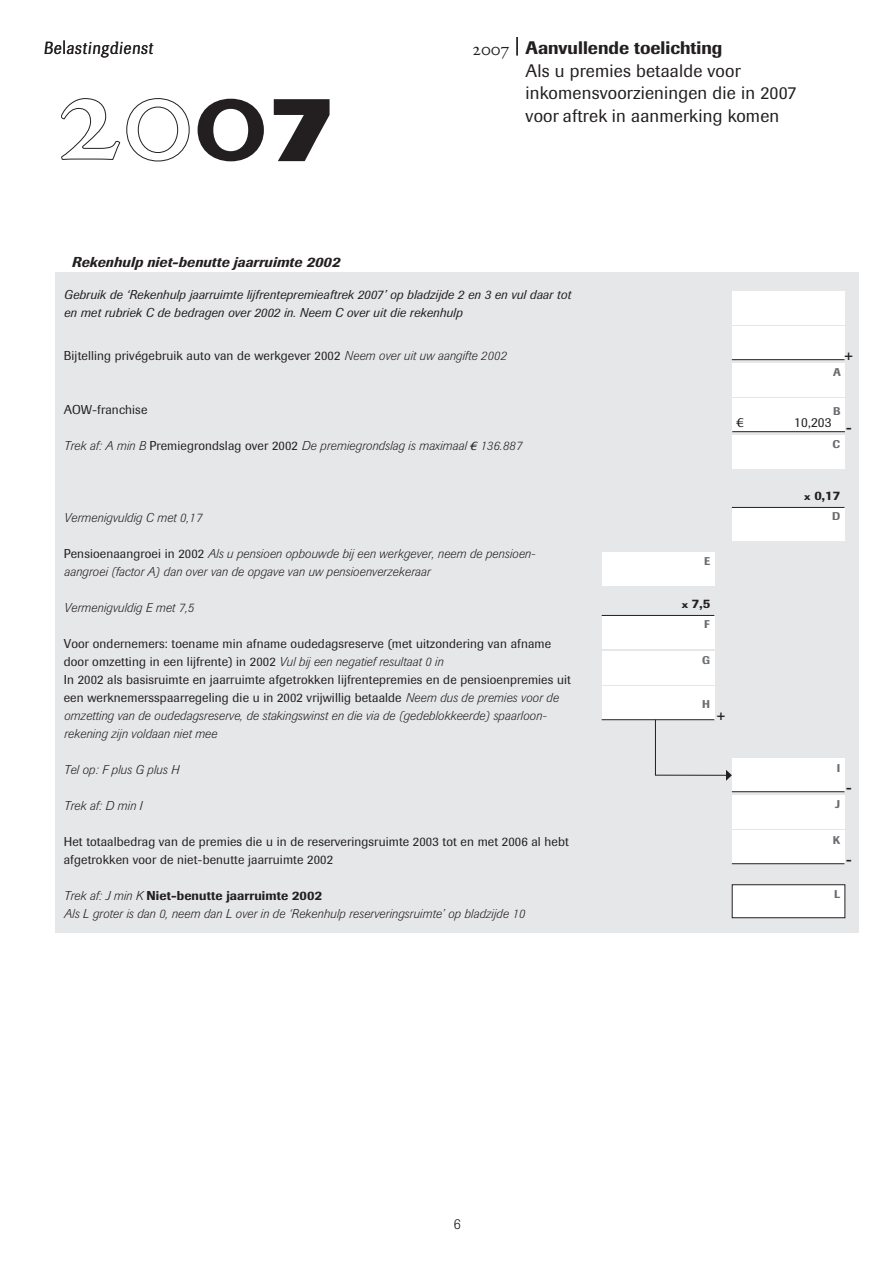
<style>
.page{position:relative;width:893px;height:1263px;background:#fff}
.page>*{position:absolute;margin:0;border:0;box-sizing:border-box;transform-origin:0 0}
.t1{font:700 137.4px "Adobe Garamond Exp";color:#231f20}
.t2{font:18px/22.5px "Imago BQ";letter-spacing:.01em;color:#231f20}
.t3{font:17.4px "Belastingdienst";color:#231f20}
.t4{font:italic 500 14.25px "Imago BQ";letter-spacing:.01em;color:#231f20}
.t5{font:13.5px "Imago BQ";color:#231f20}
.t6{font:13.5px "Euro Imago";color:#231f20}
.t7{font:italic 300 12.75px/18px "Imago";letter-spacing:.01em;color:#231f20}
.t8{font:12.75px/18px "Imago";letter-spacing:.01em;color:#231f20}
.t9{font:italic 12.75px/18px "Imago";letter-spacing:.01em;color:#231f20}
.t10{font:500 12.75px "Imago BQ";color:#231f20}
.t11{font:500 12.75px "Imago";color:#231f20}
.t12{font:500 11.1px "Imago BQ";color:#6c6d70}
.s1{font-family:"Imago BQ";font-weight:800;font-size:95.55px}
.s2{font-family:"Adobe Garamond Exp";font-size:19.05px}
.s3{font-weight:500}
.s4{font-weight:300;font-style:italic}
.s5{font-weight:400;font-style:normal}
.s6{font-family:"Euro Imago";font-weight:400}
.s7{font-family:"Imago";font-size:9.6px}
.s8{font-weight:500;font-style:normal}
</style>
<div class="page">
<svg style="left:61px;top:98px;width:128px;height:63px"></svg>
<svg style="left:517px;top:37px;width:1px;height:18px"></svg>
<div style="left:55px;top:272px;width:804px;height:661px;background:#e6e7e9"></div>
<div style="left:732px;top:291px;width:113px;height:33px;background:#fff"></div>
<div style="left:732px;top:327px;width:112px;height:33px;background:#fff"></div>
<hr style="left:732px;top:359px;width:112px;height:1px;background:#231f20">
<div style="left:732px;top:363px;width:113px;height:33px;background:#fff"></div>
<div style="left:732px;top:399px;width:113px;height:33px;background:#fff"></div>
<hr style="left:732px;top:431px;width:113px;height:1px;background:#231f20">
<div style="left:732px;top:435px;width:112px;height:33px;background:#fff"></div>
<div style="left:732px;top:507px;width:112px;height:33px;background:#fff"></div>
<hr style="left:732px;top:507px;width:112px;height:1px;background:#231f20">
<div style="left:602px;top:552px;width:112px;height:33px;background:#fff"></div>
<div style="left:602px;top:615px;width:112px;height:33px;background:#fff"></div>
<hr style="left:602px;top:615px;width:112px;height:1px;background:#231f20">
<div style="left:602px;top:651px;width:112px;height:33px;background:#fff"></div>
<div style="left:602px;top:687px;width:112px;height:33px;background:#fff"></div>
<hr style="left:602px;top:719px;width:112px;height:1px;background:#231f20">
<div style="left:732px;top:759px;width:112px;height:33px;background:#fff"></div>
<hr style="left:732px;top:791px;width:112px;height:1px;background:#231f20">
<div style="left:732px;top:795px;width:112px;height:33px;background:#fff"></div>
<div style="left:732px;top:831px;width:112px;height:33px;background:#fff"></div>
<hr style="left:732px;top:863px;width:112px;height:1px;background:#231f20">
<div style="left:732px;top:885px;width:113px;height:33px;background:#fff"></div>
<div style="left:732px;top:884px;width:113px;height:34px;border:1px solid #231f20"></div>
<svg style="left:655px;top:719px;width:77px;height:62px"></svg>
<h3 class="t3" style="left:45px;top:37px;width:110px">12345</h3>
<h1 class="t1" style="left:192px;top:61px;width:143px">0<span class="s1">7</span></h1>
<p class="t4" style="left:72px;top:253px;width:270px">Rekenhulp niet-benutte jaarruimte 2002</p>
<h2 class="t2" style="left:526px;top:37px;width:272px;text-indent:-53px"><span class="s2">2007</span> <span class="s3">Aanvullende toelichting<br></span>Als u premies betaalde voor inkomensvoorzieningen die in 2007 voor aftrek in aanmerking komen</h2>
<p class="t9" style="left:64px;top:286px;width:509px">Gebruik de ‘Rekenhulp jaarruimte lijfrentepremieaftrek 2007’ op bladzijde 2 en 3 en vul daar tot en met rubriek C de bedragen over 2002 in. Neem C over uit die rekenhulp</p>
<p class="t8" style="left:64px;top:347px;width:444px">Bijtelling privégebruik auto van de werkgever 2002 <span class="s4">Neem over uit uw aangifte 2002</span></p>
<p class="t11" style="left:845px;top:348px;width:10px">+</p>
<p class="t12" style="left:833px;top:366px;width:9px">A</p>
<p class="t8" style="left:64px;top:401px;width:85px">AOW-franchise</p>
<p class="t12" style="left:833px;top:404px;width:9px">B</p>
<p class="t6" style="left:736px;top:414px;width:8px">E</p>
<p class="t5" style="left:794px;top:414px;width:59px">10,203 <sub>-</sub></p>
<p class="t7" style="left:64px;top:437px;width:459px">Trek af: A min B <span class="s5">Premiegrondslag over 2002</span> De premiegrondslag is maximaal <span class="s6">E</span> 136.887</p>
<p class="t12" style="left:833px;top:438px;width:9px">C</p>
<p class="t10" style="left:804px;top:488px;width:37px"><span class="s7">x</span> 0,17</p>
<p class="t7" style="left:64px;top:509px;width:139px">Vermenigvuldig C met 0,17</p>
<p class="t12" style="left:832px;top:510px;width:10px">D</p>
<p class="t7" style="left:64px;top:545px;width:473px"><span class="s5">Pensioenaangroei in 2002</span> Als u pensioen opbouwde bij een werkgever, neem de pensioen&shy;aangroei (factor A) dan over van de opgave van uw pensioenverzekeraar</p>
<p class="t12" style="left:704px;top:555px;width:8px">E</p>
<p class="t7" style="left:64px;top:599px;width:132px">Vermenigvuldig E met 7,5</p>
<p class="t10" style="left:682px;top:596px;width:30px"><span class="s7">x</span> 7,5</p>
<p class="t8" style="left:64px;top:635px;width:489px">Voor ondernemers: toename min afname oudedagsreserve (met uitzondering van afname</p>
<p class="t12" style="left:704px;top:618px;width:7px">F</p>
<p class="t8" style="left:64px;top:653px;width:509px">door omzetting in een lijfrente) in 2002 <span class="s4">Vul bij een negatief resultaat 0 in<br></span>In 2002 als basisruimte en jaarruimte afgetrokken lijfrentepremies en de pensioenpremies uit</p>
<p class="t12" style="left:702px;top:654px;width:9px">G</p>
<p class="t7" style="left:64px;top:689px;width:496px"><span class="s5">een werknemersspaarregeling die u in 2002 vrijwillig betaalde</span> Neem dus de premies voor de omzetting van de oudedagsreserve, de stakingswinst en die via de (gedeblokkeerde) spaarloon-</p>
<p class="t12" style="left:702px;top:697px;width:9px">H</p>
<p class="t11" style="left:717px;top:708px;width:10px">+</p>
<p class="t7" style="left:64px;top:725px;width:155px">rekening zijn voldaan niet mee</p>
<p class="t7" style="left:64px;top:761px;width:117px">Tel op: F plus G plus H</p>
<p class="t12" style="left:837px;top:761px;width:5px">I</p>
<p class="t11" style="left:846px;top:780px;width:7px">-</p>
<p class="t7" style="left:64px;top:797px;width:80px">Trek af: D min I</p>
<p class="t12" style="left:835px;top:798px;width:7px">J</p>
<p class="t8" style="left:64px;top:833px;width:507px">Het totaalbedrag van de premies die u in de reserveringsruimte 2003 tot en met 2006 al hebt afgetrokken voor de niet-benutte jaarruimte 2002</p>
<p class="t12" style="left:833px;top:833px;width:9px">K</p>
<p class="t11" style="left:846px;top:852px;width:7px">-</p>
<p class="t7" style="left:64px;top:887px;width:463px">Trek af: J min K <span class="s8">Niet-benutte jaarruimte 2002<br></span>Als L groter is dan 0, neem dan L over in de ‘Rekenhulp reserveringsruimte’ op bladzijde 10</p>
<p class="t12" style="left:834px;top:888px;width:8px">L</p>
</div>
